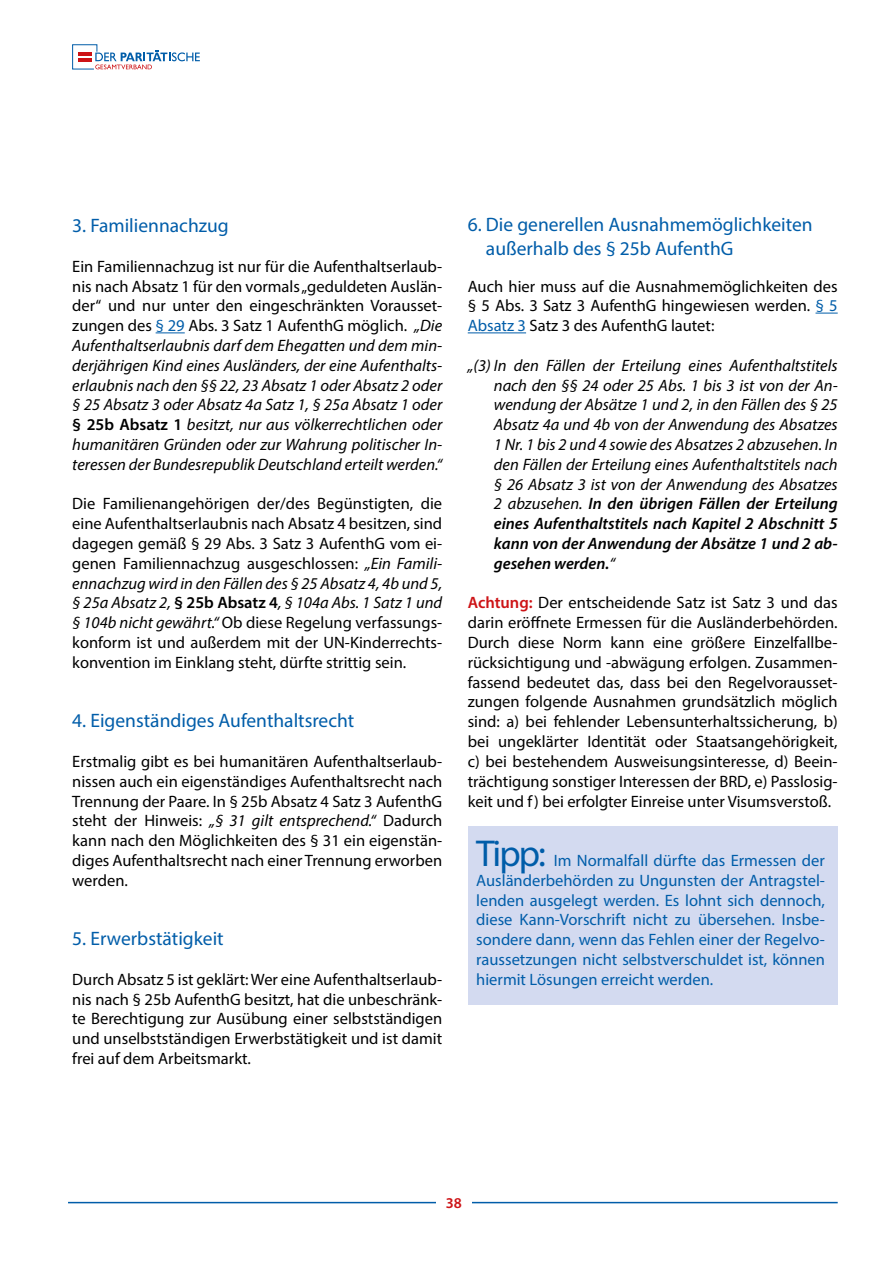
<style>
.page{position:relative;width:893px;height:1263px;background:#fff}
.page>*{position:absolute;margin:0;border:0;box-sizing:border-box;transform-origin:0 0}
.t1{font:37.5px "Myriad Pro";color:#005da9}
.t2{font:19.5px/23.4px "Myriad Pro";color:#005da9}
.t3{font:16.5px/19.8px "Myriad Pro";color:#000;text-align:justify}
.t4{font:italic 16.5px/19.8px "Myriad Pro";color:#000;text-align:justify}
.t5{font:16.5px/19.8px "Myriad Pro";color:#005da9;text-align:justify}
.t6{font:600 15px "Myriad Pro";color:#cd1316}
.s1{font-style:normal}
.s2{font-style:normal;color:#005da9}
.s3{font-weight:600;font-style:normal}
.s4{font-style:italic}
.s5{font-weight:600}
.s6{color:#005da9}
.s7{font-weight:600;color:#cd1316}
</style>
<div class="page">
<hr style="left:68px;top:1202px;width:770px;height:1px;background:#005da9">
<div style="left:436px;top:1197px;width:36px;height:26px;background:#fff"></div>
<svg style="left:72px;top:44px;width:128px;height:25px"></svg>
<svg style="left:156px;top:332px;width:29px;height:1px"></svg>
<svg style="left:815px;top:313px;width:23px;height:1px"></svg>
<hr style="left:468px;top:332px;width:58px;height:1px;background:#005da9">
<div style="left:468px;top:826px;width:370px;height:178px;background:#d3daf0"></div>
<p class="t2" style="left:72px;top:214px;width:158px">3. Familiennachzug</p>
<p class="t4" style="left:72px;top:256px;width:371px"><span class="s1">Ein Familiennachzug ist nur für die Aufenthaltserlaub&shy;nis nach Absatz 1 für den vormals „geduldeten Auslän&shy;der“ und nur unter den eingeschränkten Vorausset&shy;zungen des</span> <span class="s2">§ 29</span> <span class="s1">Abs. 3 Satz 1 AufenthG möglich.</span> „Die Aufenthaltserlaubnis darf dem Ehegatten und dem min&shy;derjährigen Kind eines Ausländers, der eine Aufenthalts&shy;erlaubnis nach den §§ 22, 23 Absatz 1 oder Absatz 2 oder § 25 Absatz 3 oder Absatz 4a Satz 1, § 25a Absatz 1 oder <span class="s3">§ 25b Absatz 1</span> besitzt, nur aus völkerrechtlichen oder humanitären Gründen oder zur Wahrung politischer In&shy;teressen der Bundesrepublik Deutschland erteilt werden.“</p>
<p class="t3" style="left:72px;top:494px;width:371px">Die Familienangehörigen der/des Begünstigten, die eine Aufenthaltserlaubnis nach Absatz 4 besitzen, sind dagegen gemäß § 29 Abs. 3 Satz 3 AufenthG vom ei&shy;genen Familiennachzug ausgeschlossen: <span class="s4">„Ein Famili&shy;ennachzug wird in den Fällen des § 25 Absatz 4, 4b und 5, § 25a Absatz 2,</span> <span class="s5">§ 25b Absatz 4</span><span class="s4">, § 104a Abs. 1 Satz 1 und § 104b nicht gewährt.“</span> Ob diese Regelung verfassungs&shy;konform ist und außerdem mit der UN-Kinderrechts&shy;konvention im Einklang steht, dürfte strittig sein.</p>
<p class="t2" style="left:72px;top:709px;width:284px">4. Eigenständiges Aufenthaltsrecht</p>
<p class="t3" style="left:72px;top:751px;width:371px">Erstmalig gibt es bei humanitären Aufenthaltserlaub&shy;nissen auch ein eigenständiges Aufenthaltsrecht nach Trennung der Paare. In § 25b Absatz 4 Satz 3 AufenthG steht der Hinweis: <span class="s4">„§ 31 gilt entsprechend.“</span> Dadurch kann nach den Möglichkeiten des § 31 ein eigenstän&shy;diges Aufenthaltsrecht nach einer Trennung erworben werden.</p>
<p class="t2" style="left:72px;top:926px;width:153px">5. Erwerbstätigkeit</p>
<p class="t3" style="left:72px;top:969px;width:371px">Durch Absatz 5 ist geklärt: Wer eine Aufenthaltserlaub&shy;nis nach § 25b AufenthG besitzt, hat die unbeschränk&shy;te Berechtigung zur Ausübung einer selbstständigen und unselbstständigen Erwerbstätigkeit und ist damit frei auf dem Arbeitsmarkt.</p>
<p class="t2" style="left:486px;top:213px;width:328px;text-indent:-18px">6. Die generellen Ausnahmemöglichkeiten außerhalb des § 25b AufenthG</p>
<p class="t3" style="left:468px;top:276px;width:371px">Auch hier muss auf die Ausnahmemöglichkeiten des § 5 Abs. 3 Satz 3 AufenthG hingewiesen werden. <span class="s6">§ 5<br>Absatz 3</span> Satz 3 des AufenthG lautet:</p>
<p class="t4" style="left:494px;top:355px;width:345px;text-indent:-26px">„(3) In den Fällen der Erteilung eines Aufenthaltstitels nach den §§ 24 oder 25 Abs. 1 bis 3 ist von der An&shy;wendung der Absätze 1 und 2, in den Fällen des § 25<br>Absatz 4a und 4b von der Anwendung des Absatzes 1 Nr. 1 bis 2 und 4 sowie des Absatzes 2 abzusehen. In den Fällen der Erteilung eines Aufenthaltstitels nach § 26 Absatz 3 ist von der Anwendung des Absatzes 2 abzusehen. <span class="s5">In den übrigen Fällen der Erteilung eines Aufenthaltstitels nach Kapitel 2 Abschnitt 5 kann von der Anwendung der Absätze 1 und 2 ab&shy;gesehen werden.</span>“</p>
<p class="t3" style="left:468px;top:593px;width:371px"><span class="s7">Achtung:</span> Der entscheidende Satz ist Satz 3 und das darin eröffnete Ermessen für die Ausländerbehörden.<br>Durch diese Norm kann eine größere Einzelfallbe&shy;rücksichtigung und -abwägung erfolgen. Zusammen&shy;fassend bedeutet das, dass bei den Regelvorausset&shy;zungen folgende Ausnahmen grundsätzlich möglich sind: a) bei fehlender Lebensunterhaltssicherung, b) bei ungeklärter Identität oder Staatsangehörigkeit, c) bei bestehendem Ausweisungsinteresse, d) Beein&shy;trächtigung sonstiger Interessen der BRD, e) Passlosig&shy;keit und f) bei erfolgter Einreise unter Visumsverstoß.</p>
<h1 class="t1" style="left:476px;top:830px;width:71px">Tipp:</h1>
<p class="t5" style="left:476px;top:850px;width:350px;text-indent:77px">Im Normalfall dürfte das Ermessen der Ausländerbehörden zu Ungunsten der Antragstel&shy;lenden ausgelegt werden. Es lohnt sich dennoch, diese Kann-Vorschrift nicht zu übersehen. Insbe&shy;sondere dann, wenn das Fehlen einer der Regelvo&shy;raussetzungen nicht selbstverschuldet ist, können hiermit Lösungen erreicht werden.</p>
<p class="t6" style="left:446px;top:1193px;width:18px">38</p>
</div>
